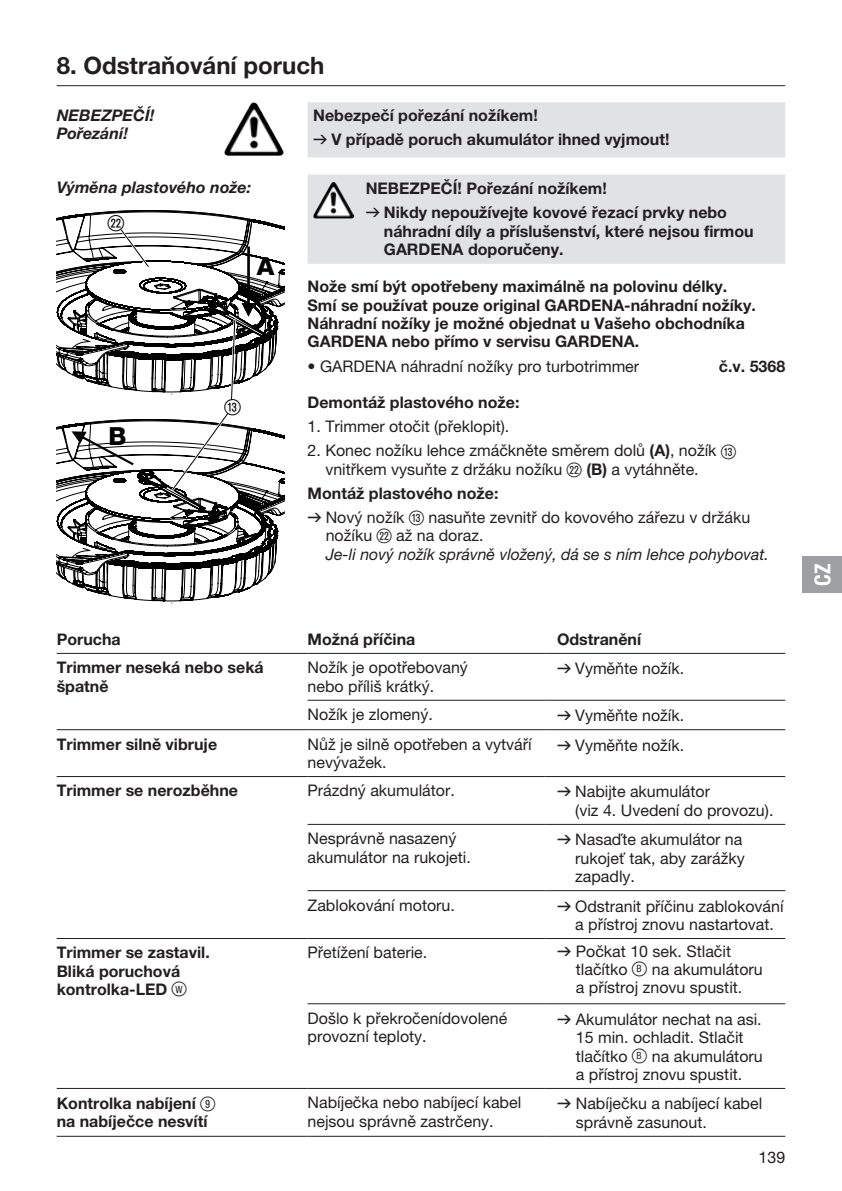
<style>
.page{position:relative;width:842px;height:1191px;background:#fff}
.page>*{position:absolute;margin:0;border:0;box-sizing:border-box;transform-origin:0 0}
.t1{font:800 25px "GARDENA Pro";color:#000}
.t2{font:700 24px "GARDENA Pro";color:#231f20}
.t3{font:22px "Ziffernim Kreisund Quadrat BQ";color:#000}
.t4{font:22px "GARDENA Pro Bo Cond";color:#fff}
.t5{font:16px/18.4px "GARDENA Pro";color:#231f20}
.t6{font:700 16px/18.4px "GARDENA Pro";color:#231f20}
.t7{font:italic 16px/18.4px "GARDENA Pro";color:#231f20}
.t8{font:italic 700 16px/18.4px "GARDENA Pro";color:#231f20}
.s1{font-family:"Formdruck";font-weight:400}
.s2{font-weight:700}
.s3{font-family:"Ziffernim Kreisund Quadrat BQ";font-size:20px}
.s4{font-family:"Formdruck"}
.s5{font-style:normal}
.s6{font-family:"Ziffernim Kreisund Quadrat BQ";font-style:normal;font-size:20px}
.s7{font-family:"Ziffernim Kreisund Quadrat BQ";font-weight:400;font-size:20px}
</style>
<div class="page">
<svg style="left:308px;top:102px;width:477px;height:162px;background:#e3e4e6"></svg>
<hr style="left:57px;top:85px;width:728px;height:1px;background:#231f20">
<img style="left:226px;top:103px;width:27px;height:44px">
<svg style="left:57px;top:210px;width:228px;height:393px"></svg>
<img style="left:315px;top:182px;width:18px;height:30px">
<hr style="left:57px;top:653px;width:251px;height:1px;background:#231f20">
<hr style="left:308px;top:653px;width:238px;height:1px;background:#231f20">
<hr style="left:546px;top:653px;width:239px;height:1px;background:#231f20">
<hr style="left:308px;top:700px;width:238px;height:1px;background:#231f20">
<hr style="left:546px;top:700px;width:239px;height:1px;background:#231f20">
<hr style="left:57px;top:1135px;width:251px;height:1px;background:#231f20">
<hr style="left:308px;top:1135px;width:238px;height:1px;background:#231f20">
<hr style="left:546px;top:1135px;width:239px;height:1px;background:#231f20">
<hr style="left:57px;top:729px;width:251px;height:1px;background:#231f20">
<hr style="left:308px;top:729px;width:238px;height:1px;background:#231f20">
<hr style="left:546px;top:729px;width:239px;height:1px;background:#231f20">
<hr style="left:308px;top:890px;width:238px;height:1px;background:#231f20">
<hr style="left:546px;top:890px;width:239px;height:1px;background:#231f20">
<hr style="left:308px;top:938px;width:238px;height:1px;background:#231f20">
<hr style="left:546px;top:938px;width:239px;height:1px;background:#231f20">
<hr style="left:308px;top:1003px;width:238px;height:1px;background:#231f20">
<hr style="left:546px;top:1003px;width:239px;height:1px;background:#231f20">
<hr style="left:57px;top:1088px;width:251px;height:1px;background:#231f20">
<hr style="left:308px;top:1088px;width:238px;height:1px;background:#231f20">
<hr style="left:546px;top:1088px;width:239px;height:1px;background:#231f20">
<hr style="left:57px;top:776px;width:251px;height:1px;background:#231f20">
<hr style="left:308px;top:776px;width:238px;height:1px;background:#231f20">
<hr style="left:546px;top:776px;width:239px;height:1px;background:#231f20">
<hr style="left:308px;top:824px;width:238px;height:1px;background:#231f20">
<hr style="left:546px;top:824px;width:239px;height:1px;background:#231f20">
<hr style="left:57px;top:938px;width:251px;height:1px;background:#231f20">
<div style="left:802px;top:556px;width:40px;height:36px;background:#9d9fa2"></div>
<h2 class="t2" style="left:57px;top:50px;width:269px">8. Odstraňování poruch</h2>
<p class="t8" style="left:57px;top:105px;width:99px">NEBEZPEČÍ!<br>Pořezání!</p>
<p class="t6" style="left:313px;top:103px;width:358px;line-height:24px">Nebezpečí pořezání nožíkem!<br><span class="s1">v</span> V případě poruch akumulátor ihned vyjmout!</p>
<p class="t8" style="left:57px;top:178px;width:196px">Výměna plastového nože:</p>
<p class="t6" style="left:366px;top:176px;width:363px;line-height:24px">NEBEZPEČÍ! Pořezání nožíkem!<br><span class="s1">v</span> Nikdy nepoužívejte kovové řezací prvky nebo</p>
<p class="t6" style="left:384px;top:222px;width:371px">náhradní díly a příslušenství, které nejsou firmou<br>GARDENA doporučeny.</p>
<p class="t6" style="left:308px;top:277px;width:450px">Nože smí být opotřebeny maximálně na polovinu délky.<br>Smí se používat pouze original GARDENA-náhradní nožíky.<br>Náhradní nožíky je možné objednat u Vašeho obchodníka GARDENA nebo přímo v servisu GARDENA.</p>
<p class="t5" style="left:308px;top:356px;width:333px">• GARDENA náhradní nožíky pro turbotrimmer</p>
<p class="t6" style="left:719px;top:356px;width:68px">č.v. 5368</p>
<p class="t6" style="left:308px;top:393px;width:213px">Demontáž plastového nože:</p>
<p class="t5" style="left:308px;top:417px;width:203px">1. Trimmer otočit (překlopit).</p>
<p class="t5" style="left:325px;top:441px;width:412px;text-indent:-18px">2. Konec nožíku lehce zmáčkněte směrem dolů <span class="s2">(A)</span>, nožík <span class="s3">E </span>vnitřkem vysuňte z držáku nožíku <span class="s3">S</span> <span class="s2">(B)</span> a vytáhněte.</p>
<p class="t5" style="left:308px;top:481px;width:444px;line-height:24px"><span class="s2">Montáž plastového nože:<br></span><span class="s4">v</span> Nový nožík <span class="s3">E</span> nasuňte zevnitř do kovového zářezu v držáku</p>
<p class="t7" style="left:326px;top:526px;width:445px"><span class="s5">nožíku</span> <span class="s6">S</span> <span class="s5">až na doraz.<br></span>Je-li nový nožík správně vložený, dá se s ním lehce pohybovat.</p>
<h3 class="t3" style="left:108px;top:211px;width:18px">S</h3>
<h1 class="t1" style="left:257px;top:251px;width:19px">A</h1>
<h3 class="t3" style="left:224px;top:395px;width:18px">E</h3>
<h1 class="t1" style="left:109px;top:421px;width:20px">B</h1>
<p class="t6" style="left:57px;top:629px;width:66px">Porucha</p>
<p class="t6" style="left:308px;top:629px;width:109px">Možná příčina</p>
<p class="t6" style="left:557px;top:629px;width:86px">Odstranění</p>
<p class="t6" style="left:57px;top:658px;width:209px">Trimmer neseká nebo seká špatně</p>
<p class="t5" style="left:308px;top:658px;width:162px">Nožík je opotřebovaný nebo příliš krátký.</p>
<p class="t5" style="left:557px;top:659px;width:129px"><span class="s4">v</span> Vyměňte nožík.</p>
<p class="t5" style="left:308px;top:705px;width:127px">Nožík je zlomený.</p>
<p class="t5" style="left:557px;top:706px;width:129px"><span class="s4">v</span> Vyměňte nožík.</p>
<p class="t6" style="left:57px;top:734px;width:162px">Trimmer silně vibruje</p>
<p class="t5" style="left:308px;top:734px;width:225px">Nůž je silně opotřeben a vytváří nevývažek.</p>
<p class="t5" style="left:557px;top:735px;width:129px"><span class="s4">v</span> Vyměňte nožík.</p>
<p class="t6" style="left:57px;top:781px;width:183px">Trimmer se nerozběhne</p>
<p class="t5" style="left:308px;top:781px;width:149px">Prázdný akumulátor.</p>
<p class="t5" style="left:575px;top:782px;width:200px;text-indent:-18px"><span class="s4">v</span> Nabijte akumulátor<br>(viz 4. Uvedení do provozu).</p>
<p class="t5" style="left:308px;top:829px;width:165px">Nesprávně nasazený akumulátor na rukojeti.</p>
<p class="t5" style="left:575px;top:830px;width:171px;text-indent:-18px"><span class="s4">v</span> Nasaďte akumulátor na rukojeť tak, aby zarážky zapadly.</p>
<p class="t5" style="left:308px;top:895px;width:149px">Zablokování motoru.</p>
<p class="t5" style="left:557px;top:896px;width:228px;text-align:center"><span class="s4">v</span> Odstranit příčinu zablokování a přístroj znovu nastartovat.</p>
<p class="t6" style="left:57px;top:943px;width:155px">Trimmer se zastavil.<br>Bliká poruchová kontrolka-LED <span class="s7">ß</span><sup>W</sup></p>
<p class="t5" style="left:308px;top:943px;width:121px">Přetížení baterie.</p>
<p class="t5" style="left:576px;top:941px;width:188px;text-indent:-19px"><span class="s4">v</span> Počkat 10 sek. Stlačit tlačítko <span class="s3">ß</span><sup>B</sup> na akumulátoru a přístroj znovu spustit.</p>
<p class="t5" style="left:308px;top:1008px;width:201px">Došlo k překročenídovolené provozní teploty.</p>
<p class="t5" style="left:576px;top:1009px;width:188px;text-indent:-19px"><span class="s4">v</span> Akumulátor nechat na asi.<br>15 min. ochladit. Stlačit tlačítko <span class="s3">ß</span><sup>B</sup> na akumulátoru a přístroj znovu spustit.</p>
<p class="t6" style="left:57px;top:1093px;width:160px">Kontrolka nabíjení <span class="s7">9 </span>na nabíječce nesvítí</p>
<p class="t5" style="left:308px;top:1093px;width:215px">Nabíječka nebo nabíjecí kabel nejsou správně zastrčeny.</p>
<p class="t5" style="left:576px;top:1094px;width:188px;text-indent:-19px"><span class="s4">v</span> Nabíječku a nabíjecí kabel správně zasunout.</p>
<p class="t5" style="left:759px;top:1147px;width:28px">139</p>
<h3 class="t4" style="left:809px;top:585px;width:24px;rotate:-90deg">CZ</h3>
</div>
